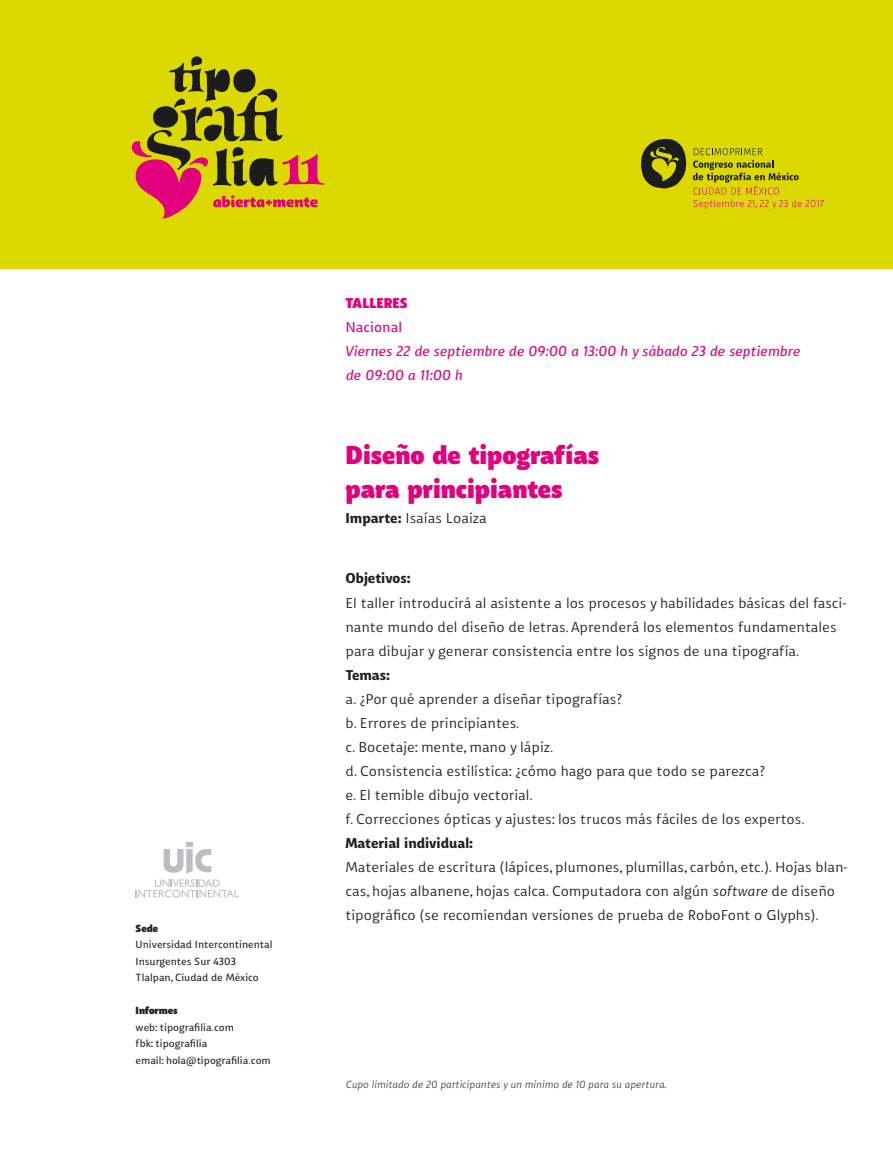
<style>
.page{position:relative;width:893px;height:1149px;background:#fff}
.page>*{position:absolute;margin:0;border:0;box-sizing:border-box;transform-origin:0 0}
.t1{font:900 30px "Kody";color:#e3007d}
.t2{font:300 16.5px "Kody";color:#231f20}
.t3{font:italic 16.5px/24px "Kody";color:#e3007d}
.t4{font:700 16.5px "Kody";color:#231f20}
.t5{font:900 16.5px "Kody";color:#e3007d}
.t6{font:16.5px "Kody";color:#e3007d}
.t7{font:12px "Kody";color:#231f20}
.t8{font:italic 200 12px "Kody";color:#231f20}
.t9{font:900 12px "Kody";color:#231f20}
.s1{font-weight:700}
.s2{font-style:italic}
</style>
<div class="page">
<div style="left:0;top:0;width:893px;height:268px;background:#dbd900"></div>
<svg style="left:132px;top:56px;width:192px;height:163px"></svg>
<svg style="left:693px;top:148px;width:131px;height:61px"></svg>
<svg style="left:641px;top:139px;width:45px;height:49px"></svg>
<svg style="left:136px;top:879px;width:103px;height:18px"></svg>
<svg style="left:164px;top:842px;width:47px;height:31px"></svg>
<p class="t9" style="left:136px;top:920px;width:24px">Sede</p>
<p class="t7" style="left:136px;top:937px;width:138px">Universidad Intercontinental</p>
<p class="t7" style="left:136px;top:954px;width:102px">Insurgentes Sur 4303</p>
<p class="t7" style="left:136px;top:970px;width:125px">Tlalpan, Ciudad de México</p>
<p class="t9" style="left:136px;top:1003px;width:43px">Informes</p>
<p class="t7" style="left:136px;top:1020px;width:100px">web: tipografilia.com</p>
<p class="t7" style="left:136px;top:1036px;width:73px">fbk: tipografilia</p>
<p class="t7" style="left:136px;top:1053px;width:137px">email: hola@tipografilia.com</p>
<p class="t5" style="left:345px;top:293px;width:64px">TALLERES</p>
<p class="t6" style="left:345px;top:318px;width:58px">Nacional</p>
<p class="t3" style="left:345px;top:339px;width:456px">Viernes 22 de septiembre de 09:00 a 13:00 yh sábado 23 de septiembre de 09:00 a 11:00 h</p>
<p class="t1" style="left:345px;top:436px;width:255px">Diseño de tipografías</p>
<p class="t1" style="left:345px;top:470px;width:218px">para principiantes</p>
<p class="t2" style="left:345px;top:509px;width:143px"><span class="s1">Imparte:</span> Isaías Loaiza</p>
<p class="t4" style="left:345px;top:568px;width:67px">Objetivos:</p>
<p class="t2" style="left:345px;top:617px;width:493px">nante mundo del diseño de letras.Aprenderá los elementos fundamentales</p>
<p class="t2" style="left:345px;top:593px;width:502px">El taller introducirá al asistente a los procesos y habilidades básicas del fasci-</p>
<p class="t2" style="left:345px;top:641px;width:455px">para dibujar y generar consistencia entre los signos de una tipografía.</p>
<p class="t4" style="left:345px;top:664px;width:46px">Temas:</p>
<p class="t2" style="left:345px;top:689px;width:279px">¿.a Por qué aprender a diseñar tipografías?</p>
<p class="t2" style="left:345px;top:713px;width:176px">.b Errores de principiantes.</p>
<p class="t2" style="left:345px;top:737px;width:209px">.c Bocetaje: mente,mano y lápiz.</p>
<p class="t2" style="left:345px;top:761px;width:422px">.d Consistencia estilística ¿: cómo hago para que todo se parezca?</p>
<p class="t2" style="left:345px;top:785px;width:189px">.e El temible dibujo vectorial.</p>
<p class="t2" style="left:345px;top:809px;width:461px">.f Correcciones ópticas y ajustes: los trucos más fáciles de los expertos.</p>
<p class="t4" style="left:345px;top:832px;width:129px">Material individual:</p>
<p class="t2" style="left:345px;top:881px;width:491px">cas,hojas albanene,hojas calca. Computadora con algún <span class="s2">software</span> de diseño</p>
<p class="t2" style="left:345px;top:857px;width:503px">Materiales de escritura (lápices,plumones,plumillas,carbón,etc .). Hojas blan-</p>
<p class="t2" style="left:345px;top:905px;width:475px">tipográfico (se recomiendan versiones de prueba de RoboFont o Glyphs .(</p>
<p class="t8" style="left:345px;top:1078px;width:322px">Cupo limitado de 20 participantes y un mínimo de 10 para su apertura.</p>
</div>
